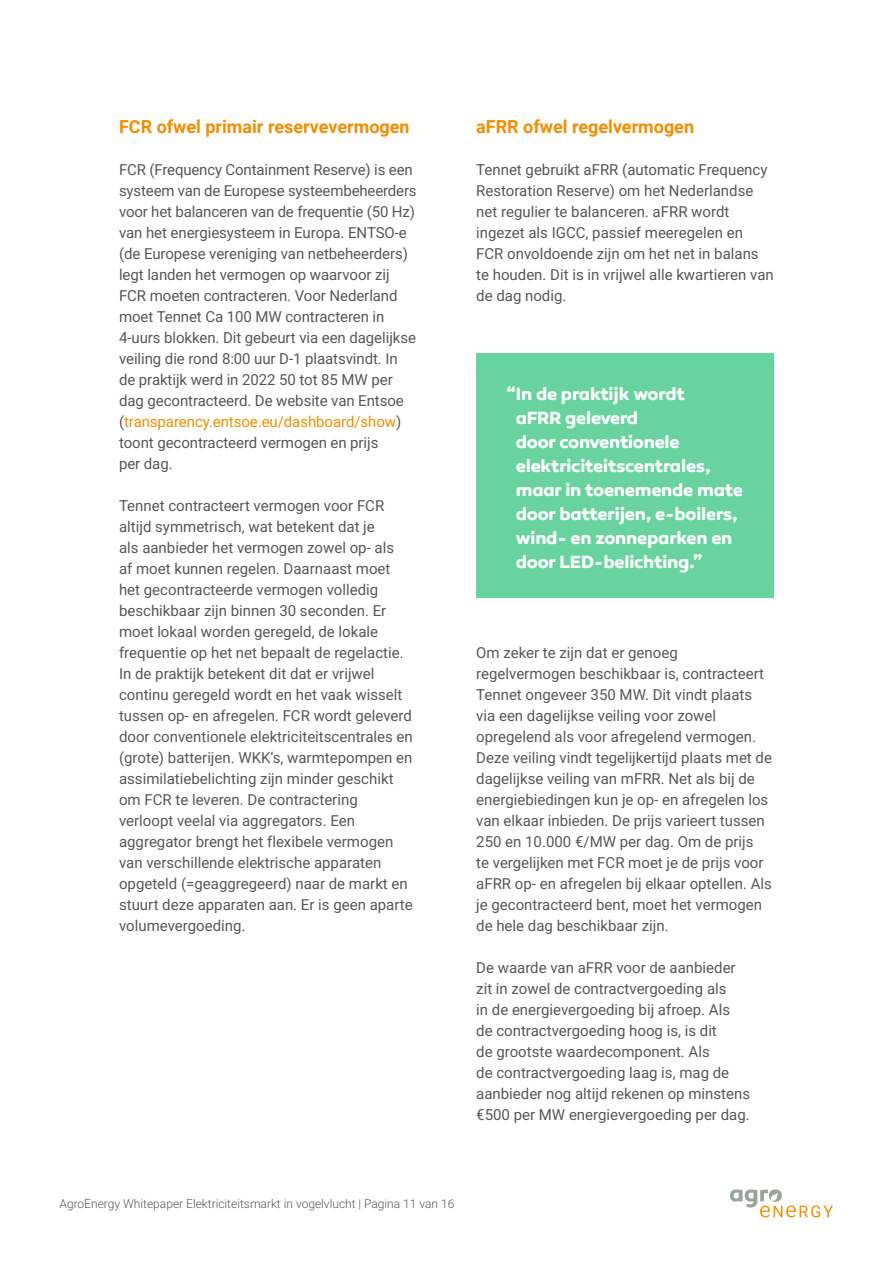
<style>
.page{position:relative;width:893px;height:1263px;background:#fff}
.page>*{position:absolute;margin:0;border:0;box-sizing:border-box;transform-origin:0 0}
.t1{font:700 18px/24px "Canaro W00";letter-spacing:-.015em;color:#fff}
.t2{font:700 18px "Roboto";color:#f18e00}
.t3{font:15px/21px "Roboto";color:#575757}
.t4{font:12px "Roboto";color:#575757}
.s1{color:#f18e00}
</style>
<div class="page">
<div style="left:476px;top:353px;width:298px;height:245px;background:#68d39f"></div>
<svg style="left:730px;top:1189px;width:103px;height:28px"></svg>
<p class="t2" style="left:119px;top:114px;width:292px">FCR ofwel primair reservevermogen</p>
<p class="t3" style="left:119px;top:158px;width:299px">FCR (Frequency Containment Reserve) is een systeem van de Europese systeembeheerders voor het balanceren van de frequentie (50 Hz) van het energiesysteem in Europa. ENTSO-e (de Europese vereniging van netbeheerders) legt landen het vermogen op waarvoor zij FCR moeten contracteren. Voor Nederland moet Tennet Ca 100 MW contracteren in 4-uurs blokken. Dit gebeurt via een dagelijkse veiling die rond 8:00 uur D-1 plaatsvindt. In de praktijk werd in 2022 50 tot 85 MW per dag gecontracteerd. De website van Entsoe (<span class="s1">transparency.entsoe.eu/dashboard/show</span>) toont gecontracteerd vermogen en prijs<br>per dag.</p>
<p class="t3" style="left:119px;top:494px;width:295px">Tennet contracteert vermogen voor FCR altijd symmetrisch, wat betekent dat je<br>als aanbieder het vermogen zowel op- als<br>af moet kunnen regelen. Daarnaast moet het gecontracteerde vermogen volledig beschikbaar zijn binnen 30 seconden. Er moet lokaal worden geregeld, de lokale frequentie op het net bepaalt de regelactie.<br>In de praktijk betekent dit dat er vrijwel continu geregeld wordt en het vaak wisselt tussen op- en afregelen. FCR wordt geleverd door conventionele elektriciteitscentrales en (grote) batterijen. WKK’s, warmtepompen en assimilatiebelichting zijn minder geschikt om FCR te leveren. De contractering verloopt veelal via aggregators. Een aggregator brengt het flexibele vermogen van verschillende elektrische apparaten opgeteld (=geaggregeerd) naar de markt en stuurt deze apparaten aan. Er is geen aparte volumevergoeding.</p>
<p class="t2" style="left:476px;top:114px;width:219px">aFRR ofwel regelvermogen</p>
<p class="t3" style="left:476px;top:158px;width:299px">Tennet gebruikt aFRR (automatic Frequency Restoration Reserve) om het Nederlandse net regulier te balanceren. aFRR wordt ingezet als IGCC, passief meeregelen en FCR onvoldoende zijn om het net in balans te houden. Dit is in vrijwel alle kwartieren van de dag nodig.</p>
<p class="t1" style="left:516px;top:382px;width:229px;text-indent:-10px">“In de praktijk wordt<br>aFRR geleverd<br>door conventionele elektriciteitscentrales, maar in toenemende mate door batterijen, e-boilers, wind- en zonneparken en door LED-belichting.”</p>
<p class="t3" style="left:476px;top:641px;width:297px">Om zeker te zijn dat er genoeg regelvermogen beschikbaar is, contracteert Tennet ongeveer 350 MW. Dit vindt plaats via een dagelijkse veiling voor zowel opregelend als voor afregelend vermogen.<br>Deze veiling vindt tegelijkertijd plaats met de dagelijkse veiling van mFRR. Net als bij de energiebiedingen kun je op- en afregelen los van elkaar inbieden. De prijs varieert tussen 250 en 10.000 €/MW per dag. Om de prijs<br>te vergelijken met FCR moet je de prijs voor aFRR op- en afregelen bij elkaar optellen. Als je gecontracteerd bent, moet het vermogen de hele dag beschikbaar zijn.</p>
<p class="t3" style="left:476px;top:956px;width:275px">De waarde van aFRR voor de aanbieder zit in zowel de contractvergoeding als<br>in de energievergoeding bij afroep. Als de contractvergoeding hoog is, is dit<br>de grootste waardecomponent. Als<br>de contractvergoeding laag is, mag de aanbieder nog altijd rekenen op minstens €500 per MW energievergoeding per dag.</p>
<p class="t4" style="left:60px;top:1195px;width:396px">AgroEnergy Whitepaper Elektriciteitsmarkt in vogelvlucht | Pagina 11 van 16</p>
</div>
